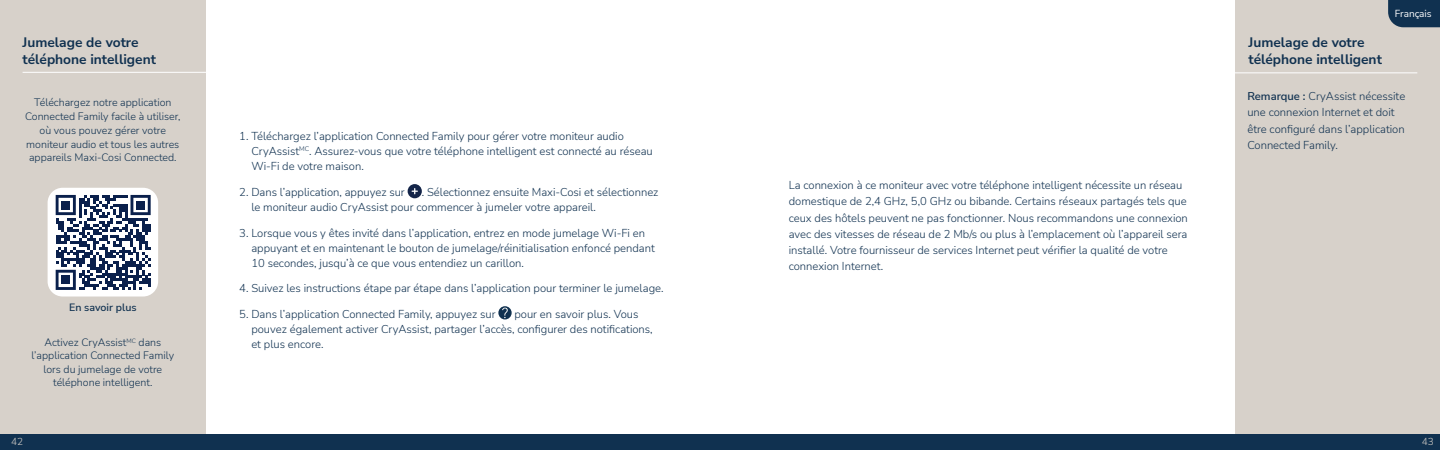
<style>
.page{position:relative;width:1440px;height:450px;background:#fff}
.page>*{position:absolute;margin:0;border:0;box-sizing:border-box;transform-origin:0 0}
.t1{font:700 13.75px/16.5px "Nunito Sans";color:#103150}
.t2{font:300 11.25px/16.2px "Nunito Sans";color:#103150}
.t3{font:300 10.62px/13.8px "Nunito Sans";color:#103150;text-align:center}
.t4{font:600 10.62px "Nunito Sans";color:#103150}
.t5{font:10px "Nunito Sans";color:#fff}
.t6{font:300 10px "Nunito Sans";color:#d7d1ca}
.s1{font-weight:600}
</style>
<div class="page">
<div style="left:0;top:0;width:206px;height:450px;background:#d7d1ca"></div>
<div style="left:1235px;top:0;width:205px;height:450px;background:#d7d1ca"></div>
<div style="left:0;top:435px;width:720px;height:15px;background:#103150"></div>
<div style="left:720px;top:435px;width:720px;height:15px;background:#103150"></div>
<svg style="left:1388px;top:0;width:52px;height:27px"></svg>
<hr style="left:23px;top:72px;width:183px;height:1px;background:#fff">
<hr style="left:1230px;top:73px;width:187px;height:1px;background:#fff">
<div style="left:408px;top:184px;width:14px;height:14px;background:#142549;border-radius:50%"></div>
<svg style="left:412px;top:189px;width:5px;height:5px"></svg>
<svg style="left:498px;top:306px;width:14px;height:13px"></svg>
<svg style="left:502px;top:308px;width:6px;height:10px"></svg>
<div style="left:48px;top:188px;width:110px;height:109px;background:#fff;border-radius:15px"></div>
<svg style="left:55px;top:194px;width:96px;height:96px"></svg>
<p class="t1" style="left:23px;top:34px;width:135px">Jumelage de votre téléphone intelligent</p>
<p class="t1" style="left:1249px;top:34px;width:135px">Jumelage de votre téléphone intelligent</p>
<p class="t5" style="left:1395px;top:6px;width:38px">Français</p>
<p class="t3" style="left:25px;top:95px;width:157px">Téléchargez notre application<br>Connected Family facile à utiliser, où vous pouvez gérer votre moniteur audio et tous les autres appareils Maxi-Cosi Connected.</p>
<p class="t4" style="left:69px;top:300px;width:69px">En savoir plus</p>
<p class="t3" style="left:32px;top:336px;width:144px;line-height:13.1px">Activez CryAssist<sup>MC</sup> dans l’application Connected Family lors du jumelage de votre téléphone intelligent.</p>
<p class="t2" style="left:251px;top:128px;width:403px;line-height:15px;text-indent:-12px">1. Téléchargez l’application Connected Family pour gérer votre moniteur audio<br>CryAssist<sup>MC</sup>. Assurez-vous que votre téléphone intelligent est connecté au réseau<br>Wi-Fi de votre maison.</p>
<p class="t2" style="left:239px;top:183px;width:167px">2. Dans l’application, appuyez sur</p>
<p class="t2" style="left:251px;top:184px;width:409px;line-height:15px;text-indent:170px">. Sélectionnez ensuite Maxi-Cosi et sélectionnez le moniteur audio CryAssist pour commencer à jumeler votre appareil.</p>
<p class="t2" style="left:251px;top:225px;width:405px;line-height:15px;text-indent:-12px">3. Lorsque vous y êtes invité dans l’application, entrez en mode jumelage Wi-Fi en appuyant et en maintenant le bouton de jumelage/réinitialisation enfoncé pendant<br>10 secondes, jusqu’à ce que vous entendiez un carillon.</p>
<p class="t2" style="left:239px;top:280px;width:426px">4. Suivez les instructions étape par étape dans l’application pour terminer le jumelage.</p>
<p class="t2" style="left:239px;top:306px;width:258px">5. Dans l’application Connected Family, appuyez sur</p>
<p class="t2" style="left:251px;top:306px;width:403px;line-height:15px;text-indent:263px">pour en savoir plus. Vous pouvez également activer CryAssist, partager l’accès, configurer des notifications, et plus encore.</p>
<p class="t2" style="left:789px;top:177px;width:401px">La connexion à ce moniteur avec votre téléphone intelligent nécessite un réseau domestique de 2,4 GHz, 5,0 GHz ou bibande. Certains réseaux partagés tels que ceux des hôtels peuvent ne pas fonctionner. Nous recommandons une connexion avec des vitesses de réseau de 2 Mb/s ou plus à l’emplacement où l’appareil sera installé. Votre fournisseur de services Internet peut vérifier la qualité de votre connexion Internet.</p>
<p class="t2" style="left:1247px;top:88px;width:159px"><span class="s1">Remarque :</span> CryAssist nécessite une connexion Internet et doit être configuré dans l’application<br>Connected Family.</p>
<p class="t6" style="left:11px;top:435px;width:14px">42</p>
<p class="t6" style="left:1422px;top:435px;width:14px">43</p>
</div>
